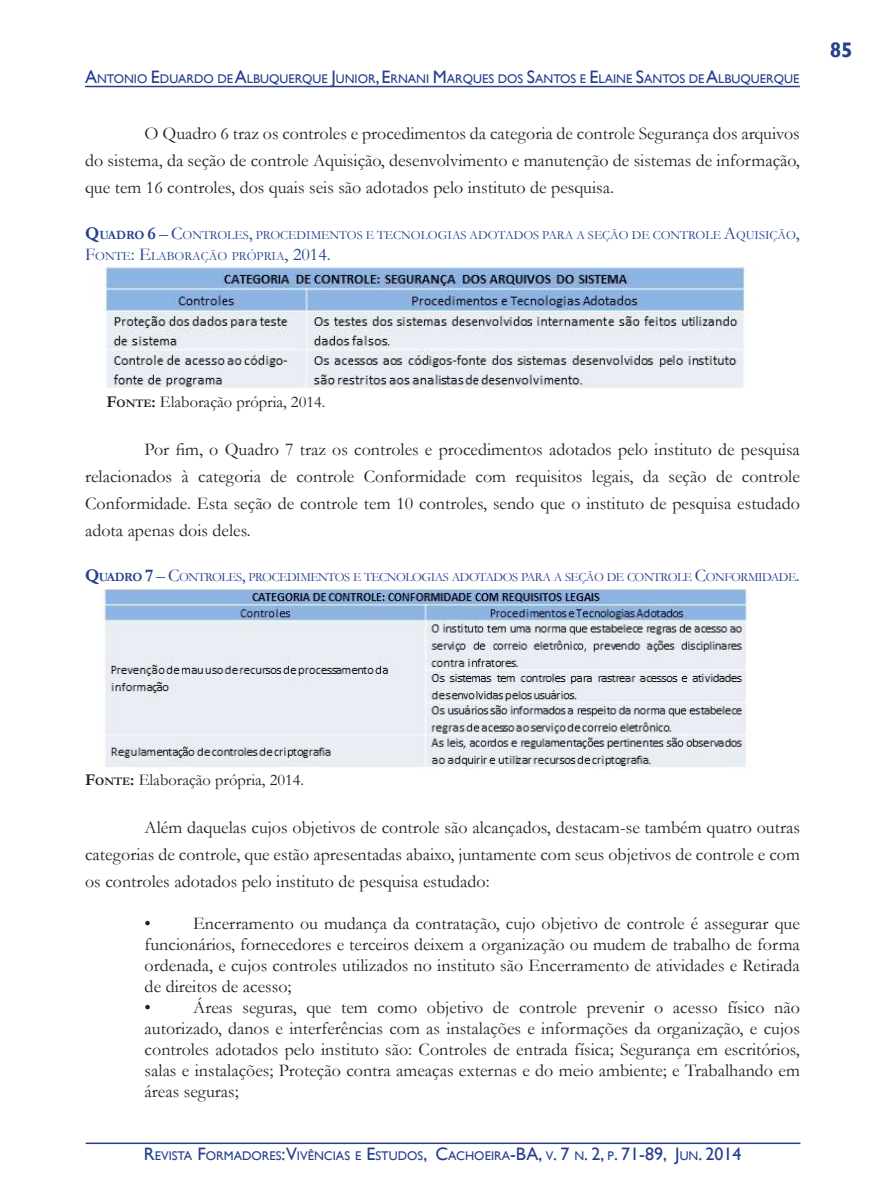
<style>
.page{position:relative;width:885px;height:1183px;background:#fff}
.page>*{position:absolute;margin:0;border:0;box-sizing:border-box;transform-origin:0 0}
.t1{font:700 21px "Gill Sans";color:#253f8e}
.t2{font:18px/27px "Garamond";color:#231f20;text-align:justify}
.t3{font:16.5px "Garamond";color:#231f20}
.t4{font:12.6px "Gill Sans";color:#253f8e}
.t5{font:12.6px "Garamond";letter-spacing:-.02em;color:#253f8e}
.t6{font:12.6px "Garamond";color:#253f8e}
.s1{font-size:18px}
.s2{font-weight:700;font-size:18px}
.s3{font-weight:700}
.s4{font-weight:700;font-size:11.55px}
</style>
<div class="page">
<hr style="left:85px;top:86px;width:714px;height:1px;background:#253f8e">
<hr style="left:86px;top:1142px;width:714px;height:1px;background:#253f8e">
<img style="left:104px;top:266px;width:643px;height:124px">
<img style="left:101px;top:589px;width:649px;height:180px">
<p class="t4" style="left:85px;top:71px;width:714px"><span class="s1">A</span>NTONIO <span class="s1">E</span>DUARDO DE <span class="s1">A</span>LBUQUERQUE <span class="s1">J</span>UNIOR<span class="s1">,</span> <span class="s1">E</span>RNANI <span class="s1">M</span>ARQUES DOS <span class="s1">S</span>ANTOS E <span class="s1">E</span>LAINE <span class="s1">S</span>ANTOS DE <span class="s1">A</span>LBUQUERQUE</p>
<p class="t2" style="left:85px;top:120px;width:716px;text-indent:60px">O Quadro 6 traz os controles e procedimentos da categoria de controle Segurança dos arquivos do sistema, da seção de controle Aquisição, desenvolvimento e manutenção de sistemas de informação, que tem 16 controles, dos quais seis são adotados pelo instituto de pesquisa.</p>
<p class="t6" style="left:85px;top:226px;width:246px"><span class="s2">Q</span><span class="s3">UADRO</span> <span class="s2">6</span> <span class="s1">– C</span>ONTROLES <span class="s1">,</span> PROCEDIMENT</p>
<p class="t5" style="left:347px;top:226px;width:40px">OSETECN</p>
<p class="t5" style="left:411px;top:226px;width:44px">OLOGIAS</p>
<p class="t6" style="left:469px;top:226px;width:332px">ADOTADOS PARA A SEÇÃO DE CONTROLE <span class="s1">A</span>QUISIÇÃO<span class="s1">,</span></p>
<p class="t6" style="left:85px;top:247px;width:247px"><span class="s1">F</span>ONTE <span class="s1">: E</span>LAB ORAÇÃO PRÓPRIA<span class="s1">, 2014.</span></p>
<p class="t1" style="left:829px;top:37px;width:25px">85</p>
<p class="t3" style="left:106px;top:390px;width:221px"><span class="s3">F</span><span class="s4">ONTE</span><span class="s3">:</span> Elaboração própria, 2014.</p>
<p class="t2" style="left:85px;top:435px;width:716px;text-indent:60px">Por fim, o Quadro 7 traz os controles e procedimentos adotados pelo instituto de pesquisa relacionados à categoria de controle Conformidade com requisitos legais, da seção de controle Conformidade. Esta seção de controle tem 10 controles, sendo que o instituto de pesquisa estudado adota apenas dois deles.</p>
<p class="t5" style="left:85px;top:568px;width:235px"><span class="s2">Q</span><span class="s3">UADRO</span> <span class="s2">7</span> <span class="s1">– C</span>ONTROLES <span class="s1">,</span> PROCEDIMENT</p>
<p class="t5" style="left:335px;top:568px;width:39px">OSETECN</p>
<p class="t5" style="left:396px;top:568px;width:405px">OLOGIAS ADOTADOS PARA A SEÇÃO DE CONTROLE <span class="s1">C</span>ONFORMIDADE<span class="s1">.</span></p>
<p class="t3" style="left:85px;top:768px;width:221px"><span class="s3">F</span><span class="s4">ONTE</span><span class="s3">:</span> Elaboração própria, 2014.</p>
<p class="t2" style="left:85px;top:813px;width:716px;text-indent:60px">Além daquelas cujos objetivos de controle são alcançados, destacam-se também quatro outras categorias de controle, que estão apresentadas abaixo, juntamente com seus objetivos de controle e com os controles adotados pelo instituto de pesquisa estudado:</p>
<p class="t2" style="left:145px;top:912px;width:656px;line-height:21px">• Encerramento ou mudança da contratação, cujo objetivo de controle é assegurar que funcionários, fornecedores e terceiros deixem a organização ou mudem de trabalho de forma ordenada, e cujos controles utilizados no instituto são Encerramento de atividades e Retirada de direitos de acesso;</p>
<p class="t2" style="left:145px;top:996px;width:656px;line-height:21px">• Áreas seguras, que tem como objetivo de controle prevenir o acesso físico não autorizado, danos e interferências com as instalações e informações da organização, e cujos controles adotados pelo instituto são: Controles de entrada física; Segurança em escritórios, salas e instalações; Proteção contra ameaças externas e do meio ambiente; e Trabalhando em áreas seguras;</p>
<p class="t4" style="left:144px;top:1148px;width:599px"><span class="s1">R</span>EVISTA <span class="s1">F</span>ORMADORES<span class="s1">:V</span>IVÊNCIAS E <span class="s1">E</span>STUDOS<span class="s1">, C</span>ACHOEIRA<span class="s1">-BA,</span> V<span class="s1">. 7</span> N<span class="s1">. 2,</span> P<span class="s1">. 71-89, J</span>UN<span class="s1">. 2014</span></p>
</div>
